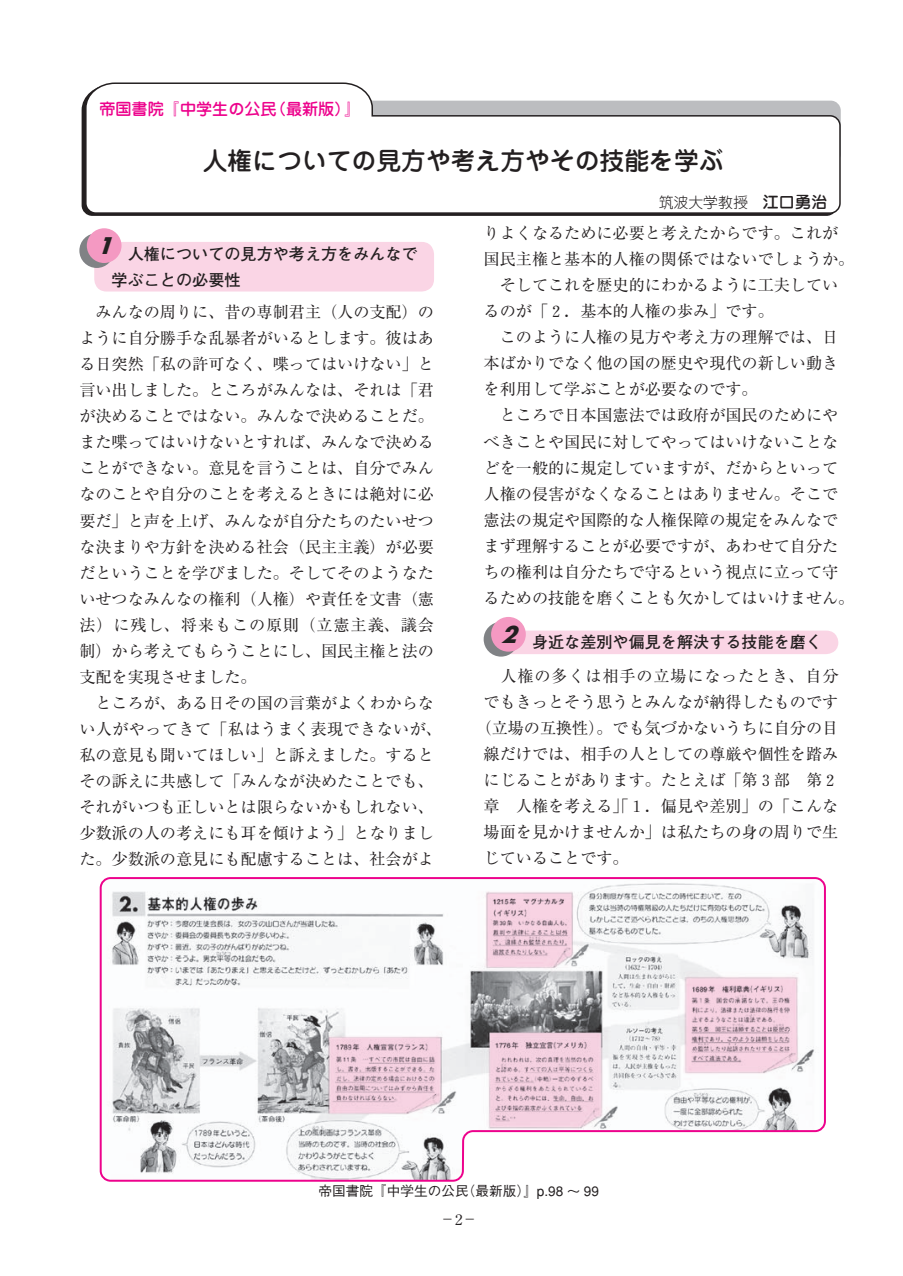
<style>
.page{position:relative;width:903px;height:1276px;background:#fff}
.page>*{position:absolute;margin:0;border:0;box-sizing:border-box;transform-origin:0 0}
.t1{font:24.85px "Jun 34 Medium 83 pv RKSJ H";color:#231f20}
.t2{font:16.1px/26.1px "Ryumin";color:#231f20}
.t3{font:700 16.1px/26.1px "Futo Go B101";color:#231f20}
.t4{font:16.1px "Ryumin";letter-spacing:.055em;color:#231f20}
.t5{font:16.1px "Jun 34 Medium 83 pv RKSJ H";color:#ed028c}
.t6{font:14.88px "Jun 101 Light 83 pv RKSJ H";color:#231f20}
.t7{font:14.88px "Ryumin";color:#231f20}
.t8{font:500 13.65px "Gothic BBB";color:#231f20}
.s1{font-family:"Jun 34 Medium 83 pv RKSJ H";font-size:16.1px}
</style>
<div class="page">
<svg style="left:84px;top:82px;width:757px;height:133px"></svg>
<div style="left:94px;top:242px;width:340px;height:49px;background:#fad5e5;border-radius:12px"></div>
<div style="left:79px;top:233px;width:35px;height:35px;background:#808285;border-radius:50%"></div>
<div style="left:87px;top:228px;width:35px;height:35px;background:#f499c2;border-radius:50%"></div>
<div style="left:484px;top:622px;width:34px;height:34px;background:#808285;border-radius:50%"></div>
<div style="left:491px;top:617px;width:35px;height:35px;background:#f499c2;border-radius:50%"></div>
<svg style="left:99px;top:877px;width:727px;height:305px"></svg>
<svg style="left:499px;top:625px;width:339px;height:29px"></svg>
<p class="t5" style="left:99px;top:102px;width:262px">帝国書院『中学生の公民（最新版）』</p>
<h1 class="t1" style="left:203px;top:151px;width:522px">人権についての見方や考え方やその技能を学ぶ</h1>
<p class="t6" style="left:659px;top:197px;width:170px">筑波大学教授　<span class="s1">江口勇治</span></p>
<p class="t3" style="left:112px;top:243px;width:308px;text-indent:16px">人権についての見方や考え方をみんなで学ぶことの必要性</p>
<p class="t2" style="left:79px;top:301px;width:364px">　みんなの周りに、昔の専制君主（人の支配）のように自分勝手な乱暴者がいるとします。彼はある日突然「私の許可なく、喋ってはいけない」と言い出しました。ところがみんなは、それは「君が決めることではない。みんなで決めることだ。また喋ってはいけないとすれば、みんなで決めることができない。意見を言うことは、自分でみんなのことや自分のことを考えるときには絶対に必要だ」と声を上げ、みんなが自分たちのたいせつな決まりや方針を決める社会（民主主義）が必要だということを学びました。そしてそのようなたいせつなみんなの権利（人権）や責任を文書（憲法）に残し、将来もこの原則（立憲主義、議会制）から考えてもらうことにし、国民主権と法の支配を実現させました。<br>　ところが、ある日その国の言葉がよくわからない人がやってきて「私はうまく表現できないが、私の意見も聞いてほしい」と訴えました。するとその訴えに共感して「みんなが決めたことでも、それがいつも正しいとは限らないかもしれない、少数派の人の考えにも耳を傾けよう」となりました。少数派の意見にも配慮することは、社会がよ</p>
<p class="t2" style="left:484px;top:222px;width:372px">りよくなるために必要と考えたからです。これが国民主権と基本的人権の関係ではないでしょうか。　そしてこれを歴史的にわかるように工夫しているのが「２．基本的人権の歩み」です。<br>　このように人権の見方や考え方の理解では、日本ばかりでなく他の国の歴史や現代の新しい動きを利用して学ぶことが必要なのです。<br>　ところで日本国憲法では政府が国民のためにやべきことや国民に対してやってはいけないことなどを一般的に規定していますが、だからといって人権の侵害がなくなることはありません。そこで憲法の規定や国際的な人権保障の規定をみんなでまず理解することが必要ですが、あわせて自分たちの権利は自分たちで守るという視点に立って守るための技能を磨くことも欠かしてはいけません。</p>
<p class="t3" style="left:532px;top:631px;width:292px">身近な差別や偏見を解決する技能を磨く</p>
<p class="t4" style="left:484px;top:670px;width:356px">　人権の多くは相手の立場になったとき、自分</p>
<p class="t2" style="left:484px;top:691px;width:356px">でもきっとそう思うとみんなが納得したものです</p>
<p class="t2" style="left:476px;top:717px;width:364px">（立場の互換性）。でも気づかないうちに自分の目</p>
<p class="t2" style="left:484px;top:743px;width:356px">線だけでは、相手の人としての尊厳や個性を踏み</p>
<p class="t2" style="left:484px;top:769px;width:356px">にじることがあります。たとえば「第３部　第２</p>
<p class="t2" style="left:484px;top:795px;width:356px">章　人権を考える」「１．偏見や差別」の「こんな</p>
<p class="t2" style="left:484px;top:821px;width:356px">場面を見かけませんか」は私たちの身の周りで生</p>
<p class="t2" style="left:484px;top:847px;width:147px">じていることです。</p>
<p class="t8" style="left:319px;top:1186px;width:282px">帝国書院『中学生の公民（最新版）』p.98 ～ 99</p>
<p class="t7" style="left:440px;top:1213px;width:39px">－2－</p>
</div>
